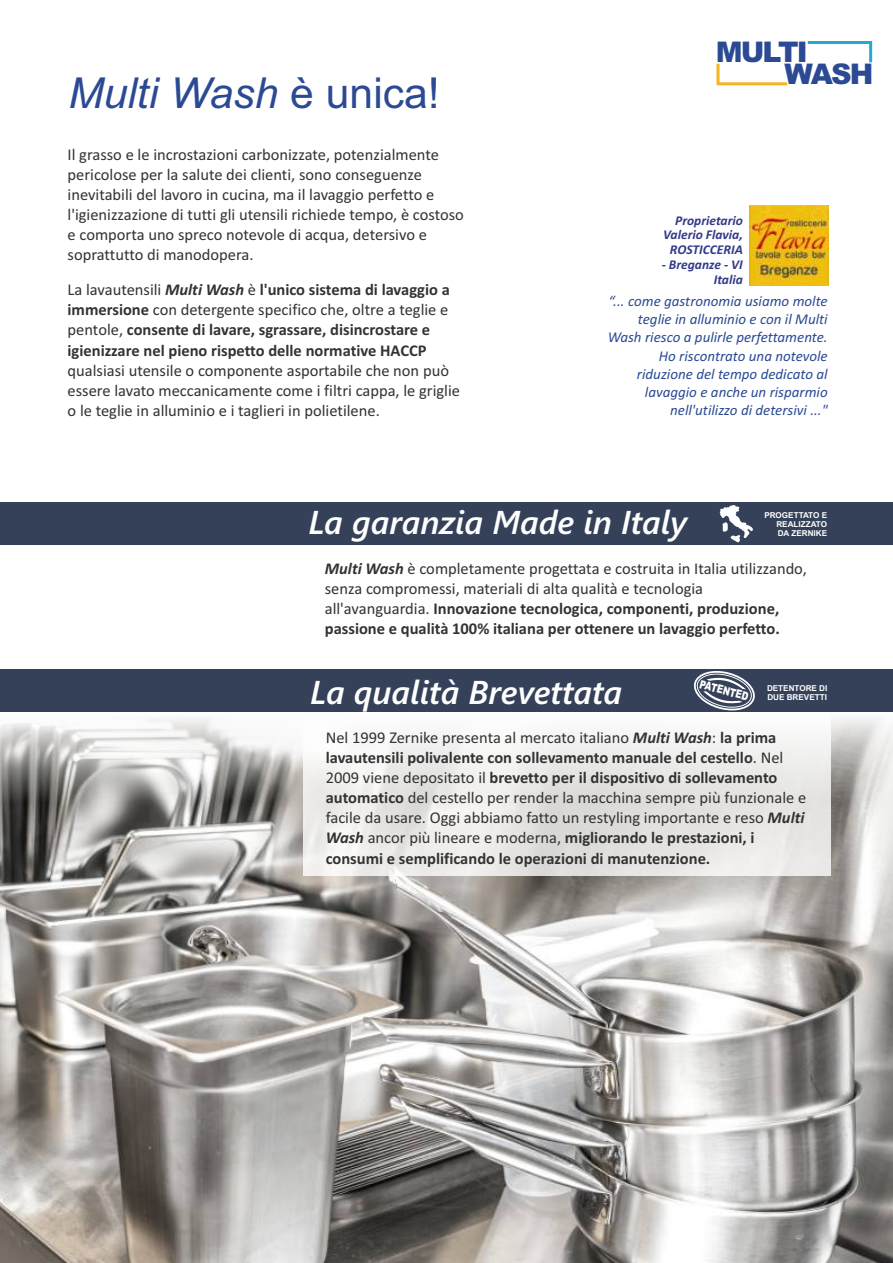
<style>
.page{position:relative;width:893px;height:1263px;background:#fff}
.page>*{position:absolute;margin:0;border:0;box-sizing:border-box;transform-origin:0 0}
.t1{font:italic 42.75px "Arial";color:#2b4a93}
.t2{font:italic 600 33px "Segoe UI";color:#fefefe}
.t3{font:900 28.5px/21.9px "Arial";letter-spacing:-.065em;color:#2b4a93}
.t4{font:16.5px/20.1px "Calibri";color:#333}
.t5{font:700 16.5px/20.1px "Calibri";color:#333}
.t6{font:italic 15px/18.3px "Calibri";color:#2b4a93;text-align:right}
.t7{font:italic 700 13.5px/14.9px "Calibri";color:#323a88;text-align:right}
.t8{font:900 11.7px "Arial";color:#fff;scale:.74 1}
.t9{font:700 8.1px/9px "Arial";color:#fefefe}
.s1{font-style:normal}
.s2{font-weight:400}
.s3{font-style:italic}
.s4{font-weight:700;font-style:italic}
.s5{font-weight:700}
</style>
<div class="page">
<img style="left:0;top:807px;width:893px;height:456px">
<svg style="left:0;top:544px;width:893px;height:263px"></svg>
<img style="left:303px;top:807px;width:527px;height:68px">
<div style="left:303px;top:712px;width:527px;height:95px;background:linear-gradient(to bottom,#fefefe,#e2e1de)"></div>
<div style="left:294px;top:544px;width:590px;height:94px;background:#fefefe"></div>
<div style="left:0;top:502px;width:893px;height:42px;background:#354159"></div>
<div style="left:0;top:670px;width:893px;height:42px;background:#354159"></div>
<svg style="left:688px;top:664px;width:72px;height:54px"></svg>
<svg style="left:719px;top:505px;width:34px;height:38px"></svg>
<img style="left:749px;top:206px;width:79px;height:79px">
<svg style="left:807px;top:41px;width:66px;height:22px"></svg>
<svg style="left:716px;top:63px;width:72px;height:23px"></svg>
<h1 class="t1" style="left:68px;top:77px;width:373px">Multi Wash <span class="s1">è unica!</span></h1>
<p class="t4" style="left:68px;top:145px;width:398px">Il grasso e le incrostazioni carbonizzate, potenzialmente pericolose per la salute dei clienti, sono conseguenze inevitabili del lavoro in cucina, ma il lavaggio perfetto e l'igienizzazione di tutti gli utensili richiede tempo, è costoso e comporta uno spreco notevole di acqua, detersivo e soprattutto di manodopera.</p>
<p class="t5" style="left:68px;top:281px;width:384px"><span class="s2">La lavautensili</span> <span class="s3">Multi Wash</span> <span class="s2">è</span> l'unico sistema di lavaggio a immersione <span class="s2">con detergente specifico che, oltre a teglie e pentole,</span> consente di lavare, sgrassare, disincrostare e igienizzare nel pieno rispetto delle normative HACCP</p>
<p class="t4" style="left:68px;top:362px;width:394px">qualsiasi utensile o componente asportabile che non può essere lavato meccanicamente come i filtri cappa, le griglie o le teglie in alluminio e i taglieri in polietilene.</p>
<h3 class="t3" style="left:784px;top:44px;width:91px;text-indent:-69px">MULTI<br>WASH</h3>
<p class="t7" style="left:663px;top:214px;width:81px">Proprietario<br>Valerio Flavia,<br>ROSTICCERIA</p>
<p class="t7" style="left:662px;top:258px;width:83px">- Breganze - VI<br>Italia</p>
<p class="t6" style="left:608px;top:293px;width:222px">“... come gastronomia usiamo molte teglie in alluminio e con il Multi<br>Wash riesco a pulirle perfettamente.<br>Ho riscontrato una notevole riduzione del tempo dedicato al lavaggio e anche un risparmio nell'utilizzo di detersivi ..."</p>
<h2 class="t2" style="left:308px;top:510px;width:380px">La garanzia Made in Italy</h2>
<p class="t9" style="left:776px;top:511px;width:52px;text-align:justify;text-indent:-12px">PROGETTATO E REALIZZATO DA ZERNIKE</p>
<p class="t4" style="left:325px;top:560px;width:483px"><span class="s4">Multi Wash</span> è completamente progettata e costruita in Italia utilizzando, senza compromessi, materiali di alta qualità e tecnologia all'avanguardia. <span class="s5">Innovazione tecnologica, componenti, produzione, passione e qualità 100% italiana per ottenere un lavaggio perfetto.</span></p>
<h2 class="t2" style="left:310px;top:680px;width:313px">La qualità Brevettata</h2>
<p class="t8" style="left:701px;top:680px;width:69px;rotate:15deg">PATENTED</p>
<p class="t9" style="left:767px;top:685px;width:62px">DETENTORE DI<br>DUE BREVETTI</p>
<p class="t4" style="left:326px;top:728px;width:482px">Nel 1999 Zernike presenta al mercato italiano <span class="s4">Multi Wash</span>: <span class="s5">la prima lavautensili polivalente con sollevamento manuale del cestello</span>. Nel 2009 viene depositato il <span class="s5">brevetto per il dispositivo di sollevamento automatico</span> del cestello per render la macchina sempre più funzionale e facile da usare. Oggi abbiamo fatto un restyling importante e reso <span class="s4">Multi Wash</span> ancor più lineare e moderna, <span class="s5">migliorando le prestazioni, i consumi e semplificando le operazioni di manutenzione.</span></p>
</div>
